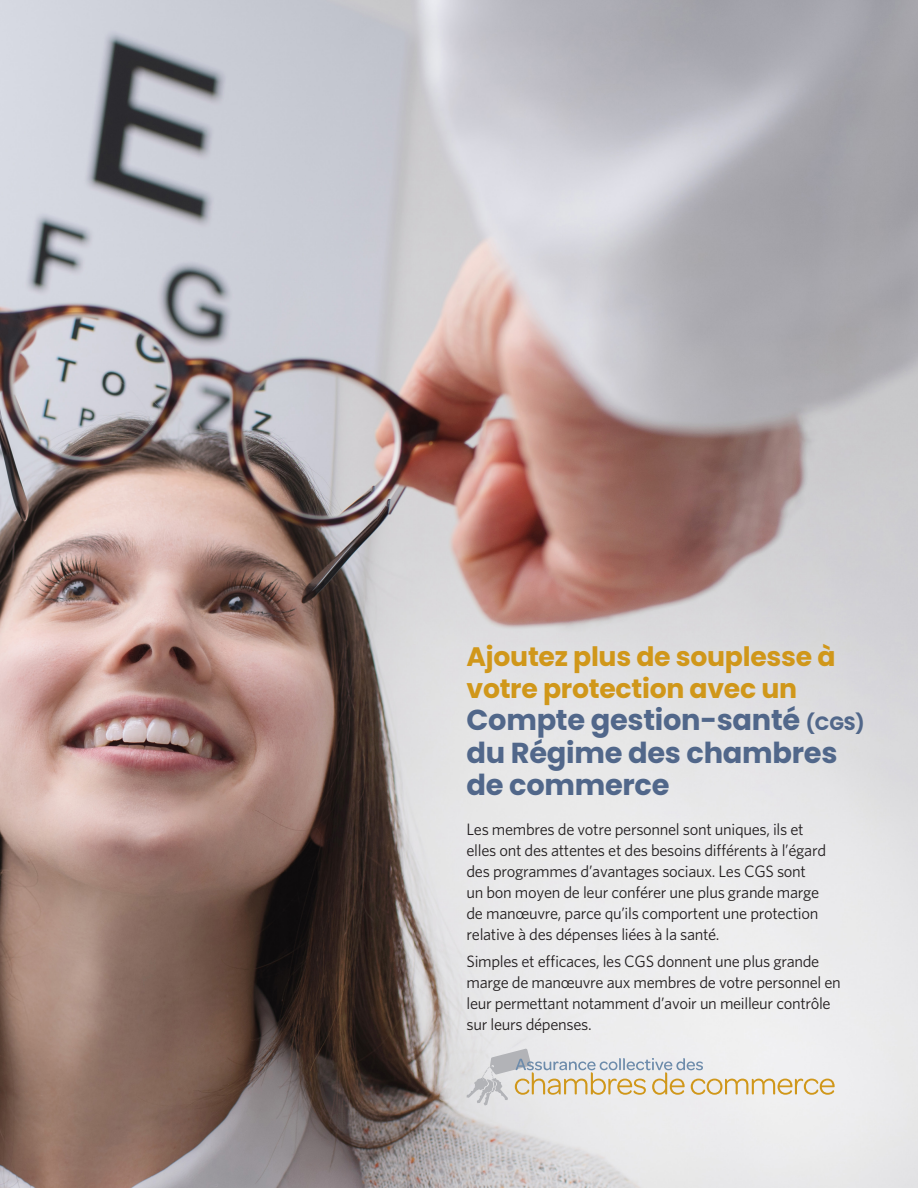
<style>
.page{position:relative;width:918px;height:1188px;background:#fff}
.page>*{position:absolute;margin:0;border:0;box-sizing:border-box;transform-origin:0 0}
.t1{font:700 28.95px/32.5px "Poppins";letter-spacing:-.01em;color:#51678a}
.t2{font:700 26.7px/31.8px "Poppins";letter-spacing:-.01em;color:#d0971a}
.t3{font:16.5px/21px "Whitney";letter-spacing:-.02em;color:#231f20}
.s1{font-size:19.2px}
</style>
<div class="page">
<img style="left:0;top:0;width:918px;height:1188px">
<svg style="left:467px;top:1049px;width:368px;height:57px"></svg>
<p class="t2" style="left:467px;top:641px;width:371px">Ajoutez plus de souplesse à votre protection avec un</p>
<p class="t1" style="left:467px;top:704px;width:400px">Compte gestion-santé <span class="s1">(CGS) </span>du Régime des chambres de commerce</p>
<p class="t3" style="left:467px;top:818px;width:361px">Les membres de votre personnel sont uniques, ils et elles ont des attentes et des besoins différents à l’égard des programmes d’avantages sociaux. Les CGS sont un bon moyen de leur conférer une plus grande marge de manœuvre, parce qu’ils comportent une protection relative à des dépenses liées à la santé.</p>
<p class="t3" style="left:467px;top:951px;width:376px">Simples et efficaces, les CGS donnent une plus grande marge de manœuvre aux membres de votre personnel en leur permettant notamment d’avoir un meilleur contrôle sur leurs dépenses.</p>
</div>
